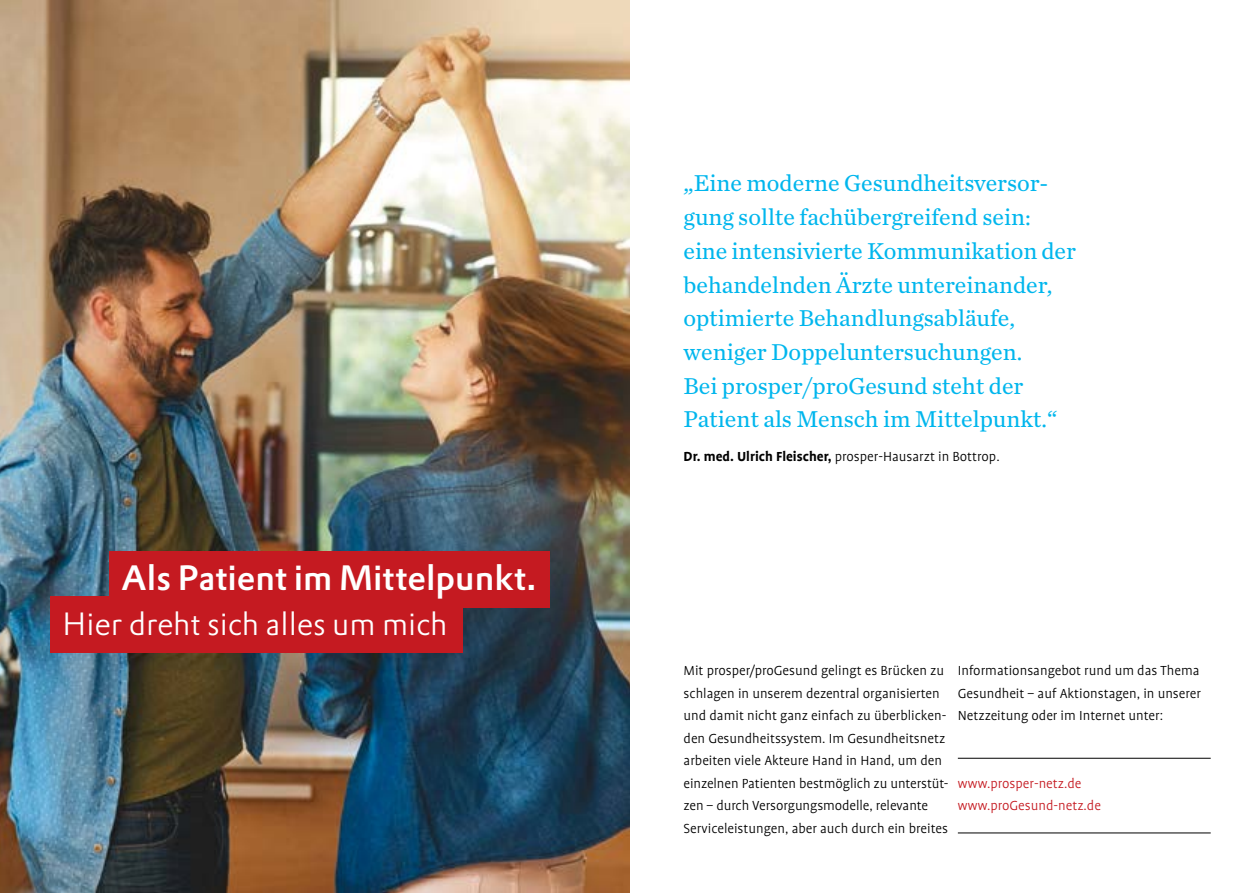
<style>
.page{position:relative;width:1259px;height:893px;background:#fff}
.page>*{position:absolute;margin:0;border:0;box-sizing:border-box;transform-origin:0 0}
.t1{font:500 34.5px "DTL Prokyon TOT";color:#fff}
.t2{font:300 31.5px "DTL Prokyon TOT";color:#fff}
.t3{font:24px/33.8px "Chronicle Text G2";color:#00b6ed}
.t4{font:300 15px/22.5px "Profile";color:#000}
.t5{font:300 15px/22.5px "Profile";color:#c51a21}
.s1{font-weight:700}
</style>
<div class="page">
<img style="left:0;top:0;width:629px;height:893px">
<div style="left:50px;top:596px;width:413px;height:56px;background:#c51a21"></div>
<div style="left:109px;top:551px;width:440px;height:57px;background:#c51a21"></div>
<hr style="left:958px;top:758px;width:252px;height:1px;background:#000">
<hr style="left:958px;top:833px;width:252px;height:1px;background:#000">
<h1 class="t1" style="left:121px;top:555px;width:417px">Als Patient im Mittelpunkt.</h1>
<h2 class="t2" style="left:63px;top:604px;width:386px">Hier dreht sich alles um mich</h2>
<p class="t3" style="left:683px;top:165px;width:394px">„Eine moderne Gesundheitsversor&shy;gung sollte fachübergreifend sein: eine intensivierte Kommunikation der behandelnden Ärzte untereinander, optimierte Behandlungsabläufe, weniger Doppeluntersuchungen.<br>Bei prosper/proGesund steht der Patient als Mensch im Mittelpunkt.“</p>
<p class="t4" style="left:683px;top:446px;width:317px"><span class="s1">Dr. med. Ulrich Fleischer,</span> prosper-Hausarzt in Bottrop.</p>
<p class="t4" style="left:683px;top:659px;width:266px">Mit prosper/proGesund gelingt es Brücken zu schlagen in unserem dezentral organisierten und damit nicht ganz einfach zu überblicken&shy;den Gesundheitssystem. Im Gesundheitsnetz arbeiten viele Akteure Hand in Hand, um den einzelnen Patienten bestmöglich zu unterstüt&shy;zen – durch Versorgungsmodelle, relevante Serviceleistungen, aber auch durch ein breites</p>
<p class="t4" style="left:958px;top:659px;width:245px;text-align:justify">Informationsangebot rund um das Thema Gesundheit – auf Aktionstagen, in unserer Netzzeitung oder im Internet unter:</p>
<p class="t5" style="left:958px;top:772px;width:145px">www.prosper-netz.de www.proGesund-netz.de</p>
</div>
